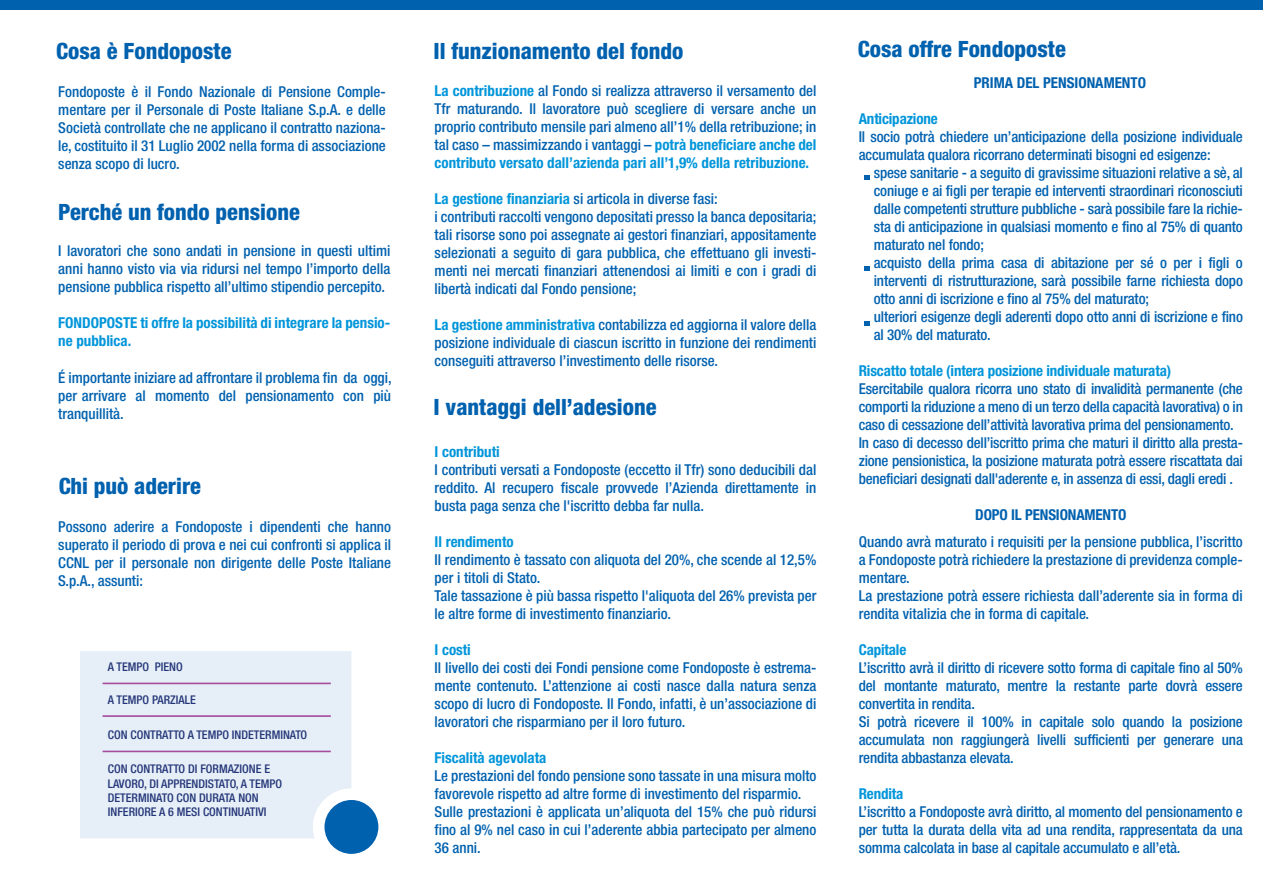
<style>
.page{position:relative;width:1263px;height:893px;background:#fff}
.page>*{position:absolute;margin:0;border:0;box-sizing:border-box;transform-origin:0 0}
.t1{font:800 condensed 22.5px "Helvetica Neue";color:#0061af}
.t2{font:500 condensed 15px/18px "Helvetica Neue";letter-spacing:-.005em;color:#0061af;text-align:justify}
.t3{font:700 condensed 15px/18px "Helvetica Neue";color:#0095da}
.t4{font:700 condensed 15px "Helvetica Neue";color:#0061af}
.t5{font:500 condensed 12px/14.4px "Helvetica Neue";color:#293274}
.s1{font-weight:700;color:#0095da}
</style>
<div class="page">
<svg style="left:864px;top:175px;width:5px;height:5px"></svg>
<svg style="left:864px;top:266px;width:5px;height:5px"></svg>
<svg style="left:864px;top:321px;width:5px;height:5px"></svg>
<div style="left:80px;top:651px;width:271px;height:187px;background:#e6eff7"></div>
<div style="left:324px;top:800px;width:54px;height:54px;background:#0061af;border-radius:50%"></div>
<div style="left:0;top:0;width:1263px;height:10px;background:#0061af"></div>
<h1 class="t1" style="left:56px;top:38px;width:177px">Cosa è Fondoposte</h1>
<h1 class="t1" style="left:434px;top:37px;width:251px">Il funzionamento del fondo</h1>
<h1 class="t1" style="left:858px;top:36px;width:210px">Cosa offre Fondoposte</h1>
<p class="t2" style="left:58px;top:82px;width:329px">Fondoposte è il Fondo Nazionale di Pensione Comple&shy;mentare per il Personale di Poste Italiane S.p.A. e delle Società controllate che ne applicano il contratto naziona&shy;le, costituito il 31 Luglio 2002 nella forma di associazione senza scopo di lucro.</p>
<p class="t2" style="left:435px;top:82px;width:383px"><span class="s1">La contribuzione</span> al Fondo si realizza attraverso il versamento del Tfr maturando. Il lavoratore può scegliere di versare anche un proprio contributo mensile pari almeno all’1% della retribuzione; in tal caso – massimizzando i vantaggi – <span class="s1">potrà beneficiare anche del contributo versato dall’azienda pari all’1,9% della retribuzione.</span></p>
<p class="t2" style="left:435px;top:190px;width:383px;text-align:left"><span class="s1">La gestione finanziaria</span> si articola in diverse fasi:<br>i contributi raccolti vengono depositati presso la banca depositaria; tali risorse sono poi assegnate ai gestori finanziari, appositamente selezionati a seguito di gara pubblica, che effettuano gli investi&shy;menti nei mercati finanziari attenendosi ai limiti e con i gradi di libertà indicati dal Fondo pensione;</p>
<p class="t2" style="left:435px;top:316px;width:383px"><span class="s1">La gestione amministrativa</span> contabilizza ed aggiorna il valore della posizione individuale di ciascun iscritto in funzione dei rendimenti conseguiti attraverso l’investimento delle risorse.</p>
<h1 class="t1" style="left:58px;top:198px;width:243px">Perché un fondo pensione</h1>
<p class="t2" style="left:58px;top:241px;width:334px">I lavoratori che sono andati in pensione in questi ultimi anni hanno visto via via ridursi nel tempo l’importo della pensione pubblica rispetto all’ultimo stipendio percepito.</p>
<p class="t3" style="left:58px;top:313px;width:334px">FONDOPOSTE ti offre la possibilità di integrare la pensio&shy;ne pubblica.</p>
<p class="t2" style="left:58px;top:369px;width:335px">É importante iniziare ad affrontare il problema fin da oggi, per arrivare al momento del pensionamento con più tranquillità.</p>
<h1 class="t1" style="left:434px;top:393px;width:224px">I vantaggi dell’adesione</h1>
<h1 class="t1" style="left:58px;top:472px;width:144px">Chi può aderire</h1>
<p class="t2" style="left:58px;top:518px;width:334px">Possono aderire a Fondoposte i dipendenti che hanno superato il periodo di prova e nei cui confronti si applica il CCNL per il personale non dirigente delle Poste Italiane S.p.A., assunti:</p>
<p class="t5" style="left:108px;top:659px;width:77px">A TEMPO PIENO</p>
<p class="t5" style="left:108px;top:692px;width:89px">A TEMPO PARZIALE</p>
<p class="t5" style="left:108px;top:727px;width:201px">CON CONTRATTO A TEMPO INDETERMINATO</p>
<p class="t5" style="left:108px;top:762px;width:176px">CON CONTRATTO DI FORMAZIONE E<br>LAVORO, DI APPRENDISTATO, A TEMPO<br>DETERMINATO CON DURATA NON<br>INFERIORE A 6 MESI CONTINUATIVI</p>
<p class="t3" style="left:435px;top:443px;width:67px">I contributi</p>
<p class="t2" style="left:435px;top:461px;width:383px">I contributi versati a Fondoposte (eccetto il Tfr) sono deducibili dal reddito. Al recupero fiscale provvede l’Azienda direttamente in busta paga senza che l'iscritto debba far nulla.</p>
<p class="t3" style="left:435px;top:533px;width:81px">Il rendimento</p>
<p class="t2" style="left:435px;top:551px;width:383px;text-align:left">Il rendimento è tassato con aliquota del 20%, che scende al 12,5% per i titoli di Stato.<br>Tale tassazione è più bassa rispetto l'aliquota del 26% prevista per le altre forme di investimento finanziario.</p>
<p class="t3" style="left:435px;top:641px;width:38px">I costi</p>
<p class="t2" style="left:435px;top:659px;width:383px">Il livello dei costi dei Fondi pensione come Fondoposte è estrema&shy;mente contenuto. L’attenzione ai costi nasce dalla natura senza scopo di lucro di Fondoposte. Il Fondo, infatti, è un’associazione di lavoratori che risparmiano per il loro futuro.</p>
<p class="t3" style="left:435px;top:749px;width:113px">Fiscalità agevolata</p>
<p class="t2" style="left:435px;top:767px;width:383px;text-align:left">Le prestazioni del fondo pensione sono tassate in una misura molto favorevole rispetto ad altre forme di investimento del risparmio.<br>Sulle prestazioni è applicata un’aliquota del 15% che può ridursi fino al 9% nel caso in cui l’aderente abbia partecipato per almeno 36 anni.</p>
<p class="t4" style="left:974px;top:74px;width:174px">PRIMA DEL PENSIONAMENTO</p>
<p class="t3" style="left:859px;top:110px;width:80px">Anticipazione</p>
<p class="t2" style="left:859px;top:128px;width:386px">Il socio potrà chiedere un’anticipazione della posizione individuale accumulata qualora ricorrano determinati bisogni ed esigenze:</p>
<p class="t2" style="left:874px;top:164px;width:371px;text-align:left">spese sanitarie - a seguito di gravissime situazioni relative a sè, al coniuge e ai figli per terapie ed interventi straordinari riconosciuti dalle competenti strutture pubbliche - sarà possibile fare la richie&shy;sta di anticipazione in qualsiasi momento e fino al 75% di quanto maturato nel fondo;<br>acquisto della prima casa di abitazione per sé o per i figli o interventi di ristrutturazione, sarà possibile farne richiesta dopo otto anni di iscrizione e fino al 75% del maturato;<br>ulteriori esigenze degli aderenti dopo otto anni di iscrizione e fino al 30% del maturato.</p>
<p class="t3" style="left:859px;top:362px;width:314px">Riscatto totale (intera posizione individuale maturata)</p>
<p class="t2" style="left:859px;top:380px;width:386px;text-align:left">Esercitabile qualora ricorra uno stato di invalidità permanente (che comporti la riduzione a meno di un terzo della capacità lavorativa) o in caso di cessazione dell’attività lavorativa prima del pensionamento.<br>In caso di decesso dell’iscritto prima che maturi il diritto alla presta&shy;zione pensionistica, la posizione maturata potrà essere riscattata dai beneficiari designati dall'aderente e, in assenza di essi, dagli eredi .</p>
<p class="t4" style="left:975px;top:506px;width:153px">DOPO IL PENSIONAMENTO</p>
<p class="t2" style="left:859px;top:533px;width:386px;text-align:left">Quando avrà maturato i requisiti per la pensione pubblica, l’iscritto a Fondoposte potrà richiedere la prestazione di previdenza comple&shy;mentare.<br>La prestazione potrà essere richiesta dall’aderente sia in forma di rendita vitalizia che in forma di capitale.</p>
<p class="t3" style="left:859px;top:641px;width:49px">Capitale</p>
<p class="t2" style="left:859px;top:659px;width:386px;text-align:left">L’iscritto avrà il diritto di ricevere sotto forma di capitale fino al 50% del montante maturato, mentre la restante parte dovrà essere convertita in rendita.<br>Si potrà ricevere il 100% in capitale solo quando la posizione accumulata non raggiungerà livelli sufficienti per generare una rendita abbastanza elevata.</p>
<p class="t3" style="left:859px;top:785px;width:46px">Rendita</p>
<p class="t2" style="left:859px;top:803px;width:386px">L’iscritto a Fondoposte avrà diritto, al momento del pensionamento e per tutta la durata della vita ad una rendita, rappresentata da una somma calcolata in base al capitale accumulato e all’età.</p>
</div>
